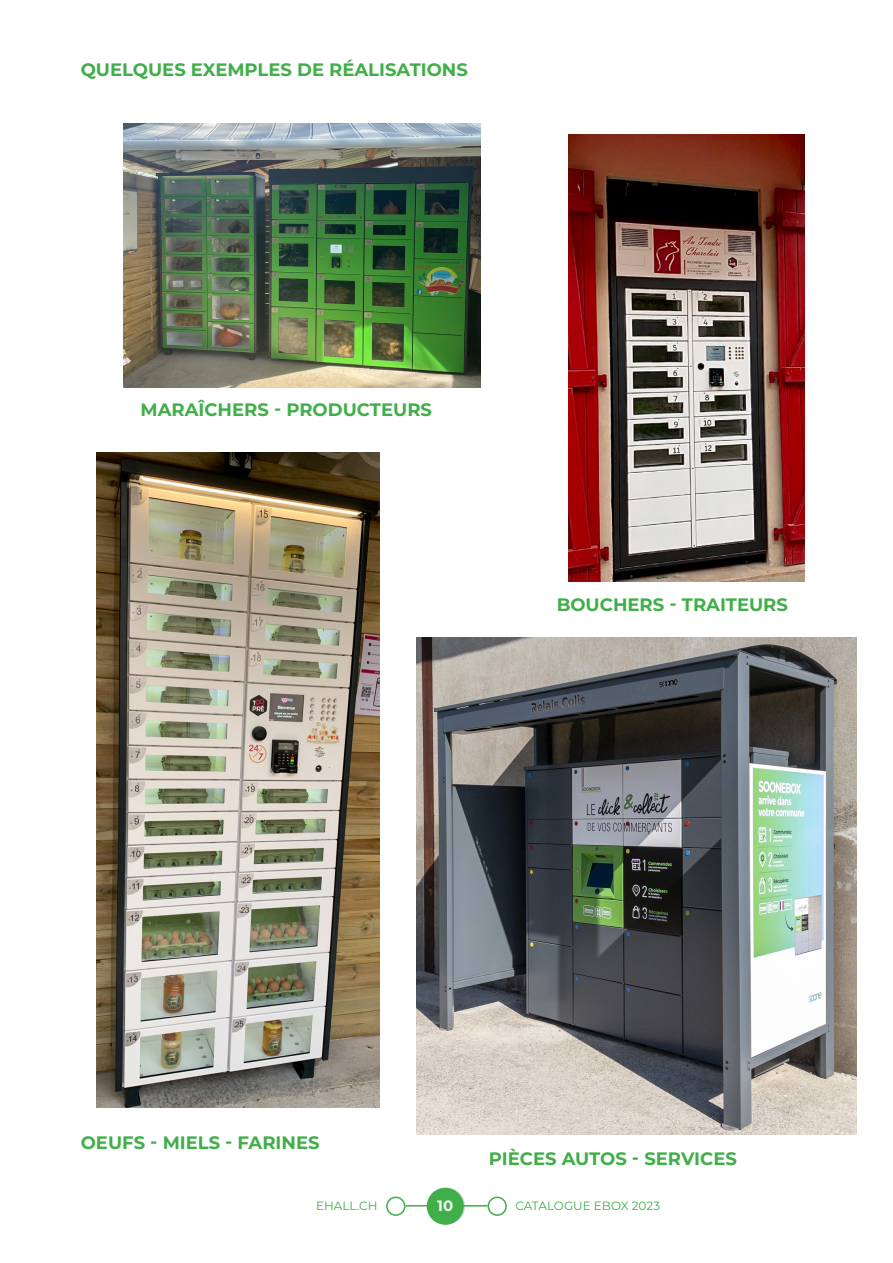
<style>
.page{position:relative;width:893px;height:1263px;background:#fff}
.page>*{position:absolute;margin:0;border:0;box-sizing:border-box;transform-origin:0 0}
.t1{font:700 18px "Montserrat";color:#40ae49}
.t2{font:700 15px "Montserrat";color:#f2f3f4}
.t3{font:12px "Montserrat";color:#40ae49}
</style>
<div class="page">
<svg style="left:428px;top:1188px;width:37px;height:37px"></svg>
<div style="left:427px;top:1188px;width:37px;height:37px;background:#40ae49;border-radius:50%"></div>
<div style="left:386px;top:1196px;width:19px;height:20px;border:2px solid #40ae49;border-radius:50%"></div>
<div style="left:487px;top:1196px;width:20px;height:20px;border:2px solid #40ae49;border-radius:50%"></div>
<hr style="left:405px;top:1205px;width:82px;height:1px;background:#40ae49">
<img style="left:123px;top:124px;width:358px;height:264px">
<img style="left:569px;top:134px;width:236px;height:447px">
<img style="left:97px;top:453px;width:282px;height:655px">
<img style="left:417px;top:638px;width:439px;height:496px">
<p class="t1" style="left:81px;top:57px;width:389px">QUELQUES EXEMPLES DE RÉALISATIONS</p>
<p class="t1" style="left:140px;top:396px;width:293px">MARAÎCHERS - PRODUCTEURS</p>
<p class="t1" style="left:557px;top:591px;width:233px">BOUCHERS - TRAITEURS</p>
<p class="t1" style="left:81px;top:1129px;width:240px">OEUFS - MIELS - FARINES</p>
<p class="t1" style="left:489px;top:1145px;width:250px">PIÈCES AUTOS - SERVICES</p>
<p class="t3" style="left:316px;top:1197px;width:63px">EHALL.CH</p>
<p class="t2" style="left:437px;top:1195px;width:18px">10</p>
<p class="t3" style="left:515px;top:1197px;width:146px">CATALOGUE EBOX 2023</p>
</div>
